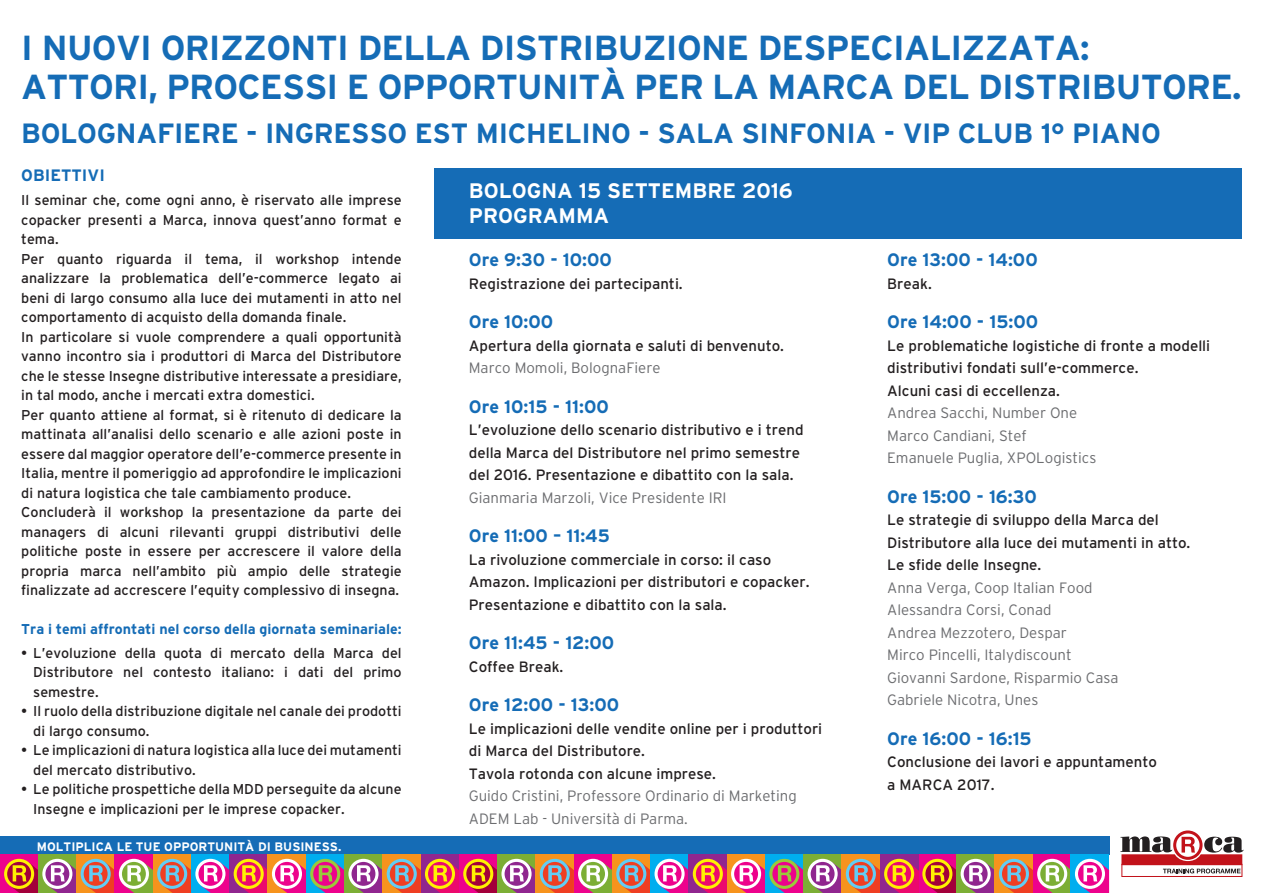
<style>
.page{position:relative;width:1263px;height:893px;background:#fff}
.page>*{position:absolute;margin:0;border:0;box-sizing:border-box;transform-origin:0 0}
.t1{font:700 34.8px/39.5px "Interstate";letter-spacing:-.02em;color:#156cb6}
.t2{font:700 27.75px "Interstate";letter-spacing:-.01em;color:#156cb6}
.t3{font:700 21px "Interstate";color:#fff}
.t4{font:700 18px "Interstate";color:#156cb6}
.t5{font:700 16.5px "Interstate";color:#156cb6}
.t6{font:15px/22.5px "Interstate";color:#231f20}
.t7{font:300 15px/22.5px "Interstate";color:#6c6d70}
.t8{font:14.25px/19.5px "Interstate";color:#231f20;text-align:justify}
.t9{font:700 14.25px "Interstate";color:#156cb6}
.t10{font:700 12.3px "Interstate";color:#fff}
.s1{font-weight:400;color:#231f20}
</style>
<div class="page">
<div style="left:0;top:837px;width:1109px;height:18px;background:#156cb6"></div>
<div style="left:434px;top:168px;width:808px;height:70px;background:#156cb6"></div>
<div style="left:1121px;top:864px;width:121px;height:13px;border:1px solid #c2121a"></div>
<svg style="left:1120px;top:830px;width:123px;height:43px"></svg>
<div style="left:0;top:855px;width:38px;height:38px;background:#ed028c"></div>
<div style="left:38px;top:855px;width:39px;height:38px;background:#7cae35"></div>
<div style="left:77px;top:855px;width:38px;height:38px;background:#f7931d"></div>
<div style="left:115px;top:855px;width:38px;height:38px;background:#ed028c"></div>
<div style="left:153px;top:855px;width:38px;height:38px;background:#f7931d"></div>
<div style="left:191px;top:855px;width:39px;height:38px;background:#00aeef"></div>
<div style="left:230px;top:855px;width:38px;height:38px;background:#90268f"></div>
<div style="left:268px;top:855px;width:38px;height:38px;background:#f7931d"></div>
<div style="left:306px;top:855px;width:38px;height:38px;background:#00aeef"></div>
<div style="left:344px;top:855px;width:39px;height:38px;background:#7cae35"></div>
<div style="left:383px;top:855px;width:38px;height:38px;background:#f7931d"></div>
<div style="left:421px;top:855px;width:38px;height:38px;background:#90268f"></div>
<div style="left:459px;top:855px;width:38px;height:38px;background:#ed028c"></div>
<div style="left:497px;top:855px;width:39px;height:38px;background:#7cae35"></div>
<div style="left:536px;top:855px;width:38px;height:38px;background:#f7931d"></div>
<div style="left:574px;top:855px;width:38px;height:38px;background:#ed028c"></div>
<div style="left:918px;top:855px;width:38px;height:38px;background:#ed028c"></div>
<div style="left:956px;top:855px;width:39px;height:38px;background:#7cae35"></div>
<div style="left:995px;top:855px;width:38px;height:38px;background:#f7931d"></div>
<div style="left:1033px;top:855px;width:38px;height:38px;background:#ed028c"></div>
<div style="left:612px;top:855px;width:38px;height:38px;background:#f7931d"></div>
<div style="left:650px;top:855px;width:39px;height:38px;background:#00aeef"></div>
<div style="left:1071px;top:855px;width:38px;height:38px;background:#00aeef"></div>
<div style="left:689px;top:855px;width:38px;height:38px;background:#90268f"></div>
<div style="left:727px;top:855px;width:38px;height:38px;background:#f7931d"></div>
<div style="left:765px;top:855px;width:38px;height:38px;background:#00aeef"></div>
<div style="left:803px;top:855px;width:39px;height:38px;background:#7cae35"></div>
<div style="left:842px;top:855px;width:38px;height:38px;background:#f7931d"></div>
<div style="left:880px;top:855px;width:38px;height:38px;background:#90268f"></div>
<svg style="left:4px;top:858px;width:1105px;height:35px"></svg>
<p class="t1" style="left:21px;top:28px;width:1222px">I NUOVI ORIZZONTI DELLA DISTRIBUZIONE DESPECIALIZZATA:<br>ATTORI, PROCESSI E OPPORTUNITÀ PER LA MARCA DEL DISTRIBUTORE.</p>
<p class="t2" style="left:21px;top:118px;width:1141px">BOLOGNAFIERE - INGRESSO EST MICHELINO - SALA SINFONIA - VIP CLUB 1° PIANO</p>
<p class="t3" style="left:469px;top:178px;width:326px">BOLOGNA 15 SETTEMBRE 2016</p>
<p class="t3" style="left:469px;top:204px;width:142px">PROGRAMMA</p>
<p class="t5" style="left:21px;top:166px;width:85px">OBIETTIVI</p>
<p class="t8" style="left:21px;top:190px;width:382px">Il seminar che, come ogni anno, è riservato alle imprese copacker presenti a Marca, innova quest’anno format e tema.</p>
<p class="t8" style="left:21px;top:249px;width:382px">Per quanto riguarda il tema, il workshop intende analizzare la problematica dell’e-commerce legato ai beni di largo consumo alla luce dei mutamenti in atto nel comportamento di acquisto della domanda finale.</p>
<p class="t8" style="left:21px;top:327px;width:382px">In particolare si vuole comprendere a quali opportunità vanno incontro sia i produttori di Marca del Distributore che le stesse Insegne distributive interessate a presidiare, in tal modo, anche i mercati extra domestici.</p>
<p class="t8" style="left:21px;top:405px;width:382px">Per quanto attiene al format, si è ritenuto di dedicare la mattinata all’analisi dello scenario e alle azioni poste in essere dal maggior operatore dell’e-commerce presente in Italia, mentre il pomeriggio ad approfondire le implicazioni di natura logistica che tale cambiamento produce.</p>
<p class="t8" style="left:21px;top:502px;width:382px">Concluderà il workshop la presentazione da parte dei managers di alcuni rilevanti gruppi distributivi delle politiche poste in essere per accrescere il valore della propria marca nell’ambito più ampio delle strategie finalizzate ad accrescere l’equity complessivo di insegna.</p>
<p class="t9" style="left:21px;top:621px;width:382px">Tra i temi affrontati nel corso della giornata seminariale:</p>
<p class="t8" style="left:33px;top:643px;width:370px;text-indent:-12px">• L’evoluzione della quota di mercato della Marca del Distributore nel contesto italiano: i dati del primo semestre.</p>
<p class="t8" style="left:33px;top:701px;width:370px;text-indent:-12px">• Il ruolo della distribuzione digitale nel canale dei prodotti di largo consumo.</p>
<p class="t8" style="left:33px;top:740px;width:370px;text-indent:-12px">• Le implicazioni di natura logistica alla luce dei mutamenti del mercato distributivo.</p>
<p class="t8" style="left:33px;top:779px;width:370px;text-indent:-12px">• Le politiche prospettiche della MDD perseguite da alcune<br>Insegne e implicazioni per le imprese copacker.</p>
<p class="t4" style="left:469px;top:250px;width:145px">Ore 9:30 - 10:00</p>
<p class="t6" style="left:469px;top:272px;width:215px">Registrazione dei partecipanti.</p>
<p class="t4" style="left:469px;top:312px;width:86px">Ore 10:00</p>
<p class="t6" style="left:469px;top:334px;width:317px">Apertura della giornata e saluti di benvenuto.</p>
<p class="t7" style="left:469px;top:357px;width:193px">Marco Momoli, BolognaFiere</p>
<p class="t4" style="left:469px;top:396px;width:141px">Ore 10:15 - 11:00</p>
<p class="t6" style="left:469px;top:419px;width:336px">L’evoluzione dello scenario distributivo e i trend della Marca del Distributore nel primo semestre del 2016. Presentazione e dibattito con la sala.</p>
<p class="t7" style="left:469px;top:486px;width:259px">Gianmaria Marzoli, Vice Presidente IRI</p>
<p class="t4" style="left:469px;top:526px;width:142px">Ore 11:00 – 11:45</p>
<p class="t6" style="left:469px;top:548px;width:342px">La rivoluzione commerciale in corso: il caso<br>Amazon. Implicazioni per distributori e copacker.<br>Presentazione e dibattito con la sala.</p>
<p class="t4" style="left:469px;top:633px;width:147px">Ore 11:45 - 12:00</p>
<p class="t6" style="left:469px;top:655px;width:96px">Coffee Break.</p>
<p class="t4" style="left:469px;top:695px;width:152px">Ore 12:00 - 13:00</p>
<p class="t6" style="left:469px;top:717px;width:355px">Le implicazioni delle vendite online per i produttori di Marca del Distributore.</p>
<p class="t7" style="left:469px;top:762px;width:329px"><span class="s1">Tavola rotonda con alcune imprese.<br></span>Guido Cristini, Professore Ordinario di Marketing<br>ADEM Lab - Università di Parma.</p>
<p class="t4" style="left:887px;top:250px;width:152px">Ore 13:00 - 14:00</p>
<p class="t6" style="left:887px;top:272px;width:46px">Break.</p>
<p class="t4" style="left:887px;top:312px;width:152px">Ore 14:00 - 15:00</p>
<p class="t6" style="left:887px;top:334px;width:325px">Le problematiche logistiche di fronte a modelli distributivi fondati sull’e-commerce.<br>Alcuni casi di eccellenza.</p>
<p class="t7" style="left:887px;top:402px;width:192px">Andrea Sacchi, Number One</p>
<p class="t7" style="left:887px;top:424px;width:141px">Marco Candiani, Stef</p>
<p class="t7" style="left:887px;top:447px;width:211px">Emanuele Puglia, XPOLogistics</p>
<p class="t4" style="left:887px;top:486px;width:151px">Ore 15:00 - 16:30</p>
<p class="t6" style="left:887px;top:509px;width:305px">Le strategie di sviluppo della Marca del<br>Distributore alla luce dei mutamenti in atto.<br>Le sfide delle Insegne.</p>
<p class="t7" style="left:887px;top:576px;width:207px">Anna Verga, Coop Italian Food</p>
<p class="t7" style="left:887px;top:599px;width:166px">Alessandra Corsi, Conad</p>
<p class="t7" style="left:887px;top:621px;width:181px">Andrea Mezzotero, Despar</p>
<p class="t7" style="left:887px;top:644px;width:186px">Mirco Pincelli, Italydiscount</p>
<p class="t7" style="left:887px;top:666px;width:233px">Giovanni Sardone, Risparmio Casa</p>
<p class="t7" style="left:887px;top:689px;width:153px">Gabriele Nicotra, Unes</p>
<p class="t4" style="left:887px;top:728px;width:146px">Ore 16:00 - 16:15</p>
<p class="t6" style="left:887px;top:751px;width:271px">Conclusione dei lavori e appuntamento a MARCA 2017.</p>
<p class="t10" style="left:37px;top:839px;width:306px">MOLTIPLICA LE TUE OPPORTUNITÀ DI BUSINESS.</p>
</div>
